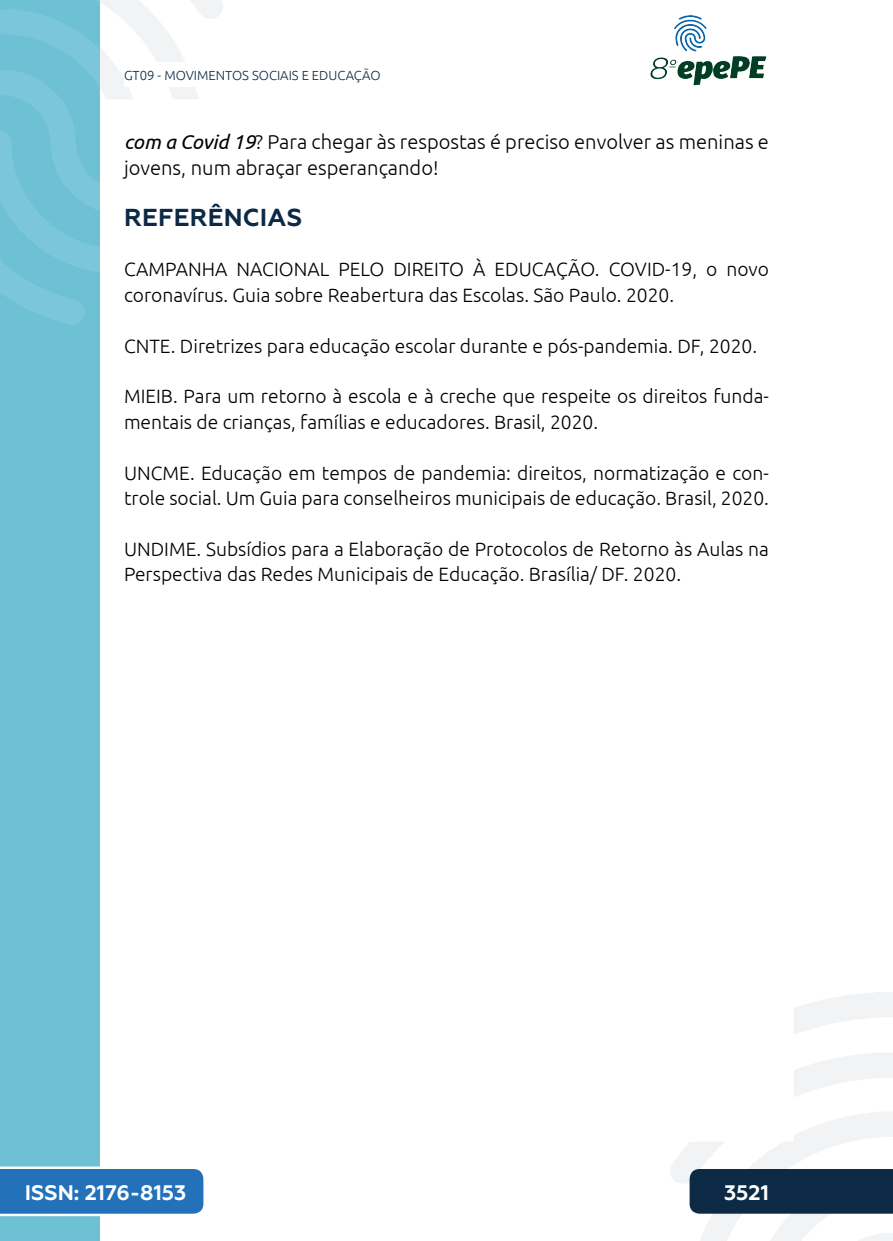
<style>
.page{position:relative;width:893px;height:1241px;background:#fff}
.page>*{position:absolute;margin:0;border:0;box-sizing:border-box;transform-origin:0 0}
._3_SUBTÍTULO{font:700 24.5px "Geometria";letter-spacing:.01em;color:#0c2a46}
.t1{font:700 21px "Geometria";color:#fff}
._5_CORPO{font:300 20.12px/25.4px "Ubuntu";color:#000}
._11_REFERENCIAS{font:300 19.25px/25.4px "Ubuntu";color:#000}
.t2{font:300 13.12px "Ubuntu";color:#0c2a46}
.s1{font-weight:400;font-style:italic}
</style>
<div class="page">
<svg style="left:670px;top:992px;width:223px;height:248px"></svg>
<svg style="left:99px;top:0;width:124px;height:324px"></svg>
<img style="left:650px;top:15px;width:117px;height:71px">
<div style="left:0;top:0;width:99px;height:1240px;background:#6ec0d5"></div>
<svg style="left:0;top:0;width:99px;height:325px"></svg>
<svg style="left:0;top:1166px;width:203px;height:49px;background:#367dbf"></svg>
<div style="left:690px;top:1168px;width:203px;height:45px;background:#0c2a46"></div>
<div style="left:124px;top:62px;width:516px;height:25px;background:#fff"></div>
<p class="t2" style="left:124px;top:67px;width:258px">GT09 - MOVIMENTOS SOCIAIS E EDUCAÇÃO</p>
<p class="_5_CORPO" style="left:124px;top:129px;width:646px"><span class="s1">com a Covid 19</span>? Para chegar às respostas é preciso envolver as meninas e jovens, num abraçar esperançando!</p>
<p class="_3_SUBTÍTULO" style="left:124px;top:202px;width:179px">REFERÊNCIAS</p>
<p class="_11_REFERENCIAS" style="left:124px;top:256px;width:646px">CAMPANHA NACIONAL PELO DIREITO À EDUCAÇÃO. COVID-19, o novo coronavírus. Guia sobre Reabertura das Escolas. São Paulo. 2020.</p>
<p class="_11_REFERENCIAS" style="left:124px;top:332px;width:635px">CNTE. Diretrizes para educação escolar durante e pós-pandemia. DF, 2020.</p>
<p class="_11_REFERENCIAS" style="left:124px;top:383px;width:646px">MIEIB. Para um retorno à escola e à creche que respeite os direitos funda&shy;mentais de crianças, famílias e educadores. Brasil, 2020.</p>
<p class="_11_REFERENCIAS" style="left:124px;top:459px;width:646px">UNCME. Educação em tempos de pandemia: direitos, normatização e con&shy;trole social. Um Guia para conselheiros municipais de educação. Brasil, 2020.</p>
<p class="_11_REFERENCIAS" style="left:124px;top:535px;width:646px">UNDIME. Subsídios para a Elaboração de Protocolos de Retorno às Aulas na<br>Perspectiva das Redes Municipais de Educação. Brasília/ DF. 2020.</p>
<p class="t1" style="left:25px;top:1179px;width:163px">ISSN: 2176-8153</p>
<p class="t1" style="left:724px;top:1179px;width:46px">3521</p>
</div>
